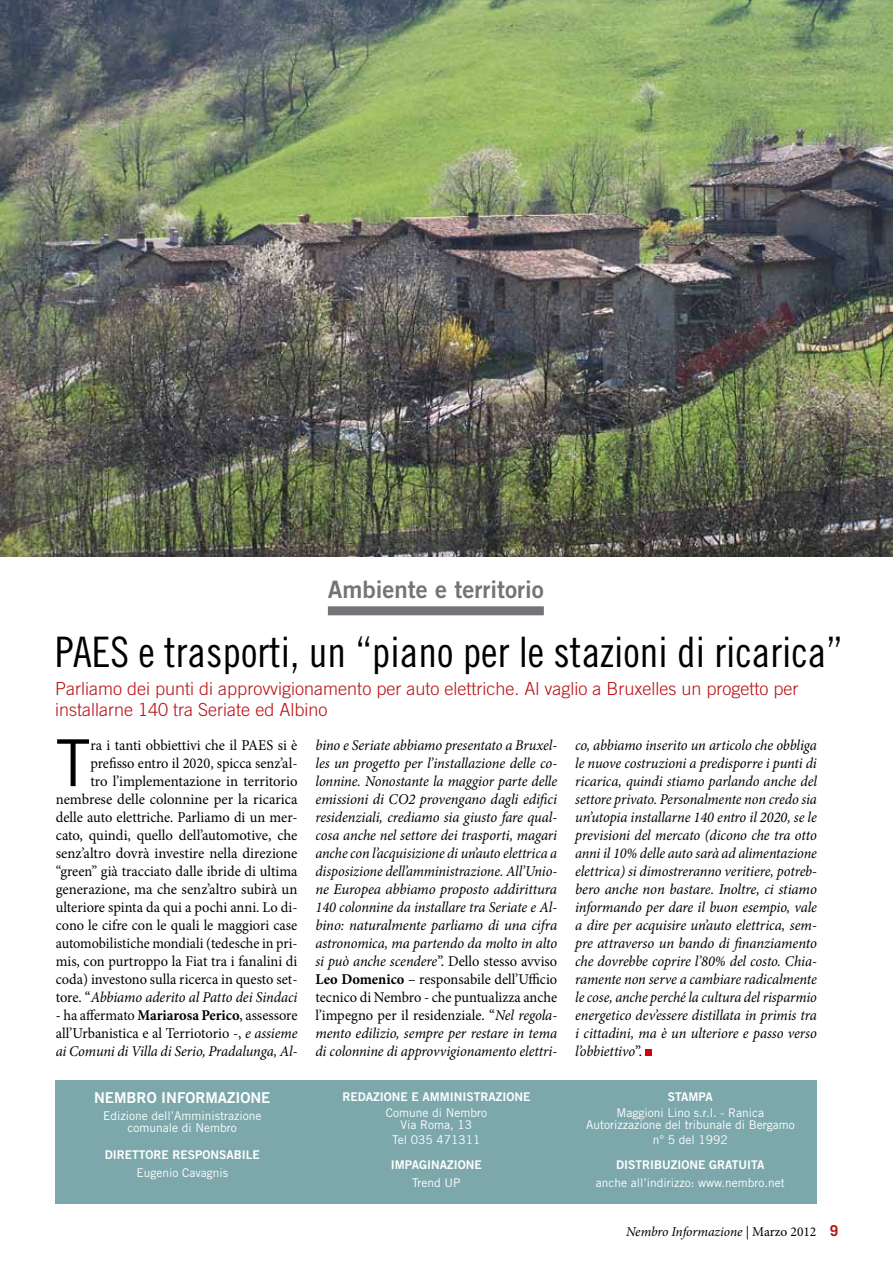
<style>
.page{position:relative;width:893px;height:1263px;background:#fff}
.page>*{position:absolute;margin:0;border:0;box-sizing:border-box;transform-origin:0 0}
.t1{font:64.8px "Trade Gothic LT Std";color:#000;scale:.96 1}
.t2{font:42px "Trade Gothic LT Std Cn 18";color:#000}
.t3{font:24px "Trade Gothic LT Std Bd 2";color:#757378}
.t4{font:300 18px/21.6px "Trade Gothic LT Std";color:#b91115}
.t5{font:italic 15px/18px "Minion Pro";letter-spacing:-.01em;color:#000;text-align:justify;scale:.96 1}
.t6{font:15px/18px "Minion Pro";color:#000;text-align:right}
.t7{font:15px/18px "Minion Pro";color:#000;text-align:justify;scale:.96 1}
.t8{font:15px "Trade Gothic LT Std Bd 2";color:#fff}
.t9{font:italic 13.5px "Minion Pro";letter-spacing:-.01em;color:#000}
.t10{font:12px/12px "Trade Gothic LT Std";color:#fff;text-align:center}
.t11{font:12px "Trade Gothic LT Std Bd 2";color:#fff}
.s1{font-weight:500}
.s2{font-style:italic}
.s3{font-weight:700}
.s4{font-weight:500;font-style:normal}
.s5{font-style:normal}
.s6{font-weight:700;font-style:normal}
.s7{font-family:"Trade Gothic LT Std";font-weight:700;font-style:normal;font-size:15px;color:#b91115}
</style>
<div class="page">
<img style="left:0;top:0;width:893px;height:557px">
<div style="left:645px;top:1049px;width:7px;height:7px;background:#d1010e"></div>
<div style="left:328px;top:606px;width:216px;height:9px;background:#757378"></div>
<div style="left:56px;top:1080px;width:761px;height:123px;background:#7ca8ac"></div>
<h3 class="t3" style="left:328px;top:574px;width:217px">Ambiente e territorio</h3>
<h2 class="t2" style="left:55px;top:627px;width:789px">PAES e trasporti, un “piano per le stazioni di ricarica”</h2>
<p class="t4" style="left:55px;top:677px;width:745px">Parliamo dei punti di approvvigionamento per auto elettriche. Al vaglio a B ruxelles un progetto per installarne 140 tra Seriate ed Albino</p>
<h1 class="t1" style="left:56px;top:724px;width:38px">T</h1>
<p class="t6" style="left:56px;top:736px;width:243px">ra i tanti obbiettivi che il PAES si è prefisso entro il 2020, spicca senz’al-<br>tro l’implementazione in territorio nembrese delle colonnine per la ricarica delle auto elettriche. Parliamo di un mer&shy;cato, quindi, quello dell’automotive, che senz’altro dovrà investire nella direzione “green” già tracciato dalle ibride di ultima generazione, ma che senz’altro subirà un ulteriore spinta da qui a pochi anni. Lo di&shy;cono le cifre con le quali le maggiori case automobilistiche mondiali (tedesche in pri&shy;mis, con purtroppo la Fiat tra i fanalini di coda) investono sulla ricerca in questo set&shy;tore. <span class="s1">“</span><span class="s2">Abbiamo aderito al Patto dei Sindaci</span></p>
<p class="t7" style="left:56px;top:1006px;width:253px"><span class="s1">-</span> ha affermato <span class="s3">Mariarosa Perico</span><span class="s1">,</span> assessore all’Urbanistica e al Terriotorio -, <span class="s2">e assieme ai Comuni di Villa di Serio, Pradalunga, Al-</span></p>
<p class="t5" style="left:315px;top:736px;width:253px">bino e Seriate abbiamo presentato a Bruxel&shy;les un progetto per l’installazione delle co&shy;lonnine. Nonostante la maggior parte delle emissioni di CO2 provengano dagli edifici residenziali, crediamo sia giusto fare qual&shy;cosa anche nel settore dei trasporti, magari anche con l’acquisizione di un’auto elettrica a disposizione dell’amministrazione. All’Unio&shy;ne Europea abbiamo proposto addirittura 140 colonnine da installare tra Seriate e Al&shy;bino: naturalmente parliamo di una cifra astronomica, ma partendo da molto in alto si può anche scendere<span class="s4">”.</span> <span class="s5">Dello stesso avviso </span><span class="s6">Leo Domenico</span> <span class="s5">– responsabile dell’Ufficio tecnico di Nembro - che puntualizza anche l’impegno per il residenziale.</span> <span class="s4">“</span>Nel regola&shy;mento edilizio, sempre per restare in tema di colonnine di approvvigionamento elettri-</p>
<p class="t5" style="left:575px;top:736px;width:253px">co, abbiamo inserito un articolo che obbliga le nuove costruzioni a predisporre i punti di ricarica, quindi stiamo parlando anche del settore privato. Personalmente non credo sia un’utopia installarne 140 entro il 2020, se le previsioni del mercato (dicono che tra otto anni il 10% delle auto sarà ad alimentazione elettrica) si dimostreranno veritiere, potreb&shy;bero anche non bastare. Inoltre, ci stiamo informando per dare il buon esempio, vale a dire per acquisire un’auto elettrica, sem&shy;pre attraverso un bando di finanziamento che dovrebbe coprire l’80% del costo. Chia&shy;ramente non serve a cambiare radicalmente le cose, anche perché la cultura del risparmio energetico dev’essere distillata in primis tra i cittadini, ma è un ulteriore e passo verso l’obbiettivo<span class="s4">”.</span></p>
<p class="t8" style="left:94px;top:1089px;width:12px">NEM</p>
<p class="t8" style="left:127px;top:1089px;width:45px">BRO INFORMAZIONE</p>
<p class="t10" style="left:103px;top:1109px;width:160px">Edizione dell’Amministrazione comunale di Nembro</p>
<p class="t11" style="left:105px;top:1147px;width:16px">DIRETTORE</p>
<p class="t11" style="left:172px;top:1147px;width:9px">RES</p>
<p class="t11" style="left:195px;top:1147px;width:17px">PONSA</p>
<p class="t11" style="left:234px;top:1147px;width:26px">BILE</p>
<p class="t10" style="left:136px;top:1167px;width:93px">Eugenio Cavagnis</p>
<p class="t11" style="left:342px;top:1089px;width:32px">RE DAZIONE</p>
<p class="t11" style="left:411px;top:1089px;width:20px">E AMMINISTRAZIONE</p>
<p class="t10" style="left:386px;top:1107px;width:103px">Comune di Nembro<br>Via Roma, 13</p>
<p class="t10" style="left:392px;top:1133px;width:90px">Tel 035 471311</p>
<p class="t11" style="left:391px;top:1157px;width:29px">IM PAGINAZIONE</p>
<p class="t10" style="left:412px;top:1177px;width:50px">Trend UP</p>
<p class="t11" style="left:668px;top:1089px;width:9px">STAM</p>
<p class="t11" style="left:699px;top:1089px;width:15px">PA</p>
<p class="t10" style="left:586px;top:1107px;width:210px">Maggioni Lino s.r.l. - Ranica<br>Autorizzazione del tribunale di Bergamo</p>
<p class="t10" style="left:653px;top:1133px;width:77px">n° 5 del 1992</p>
<p class="t11" style="left:616px;top:1157px;width:15px">DISTRI</p>
<p class="t11" style="left:654px;top:1157px;width:25px">BUZIONE</p>
<p class="t11" style="left:709px;top:1157px;width:9px">GRAT</p>
<p class="t11" style="left:739px;top:1157px;width:16px">UITA</p>
<p class="t10" style="left:596px;top:1177px;width:191px">anche all’indirizzo: www.nembro.net</p>
<p class="t9" style="left:626px;top:1222px;width:213px">Nembro Informazione <span class="s5">| Marzo 2012</span> <span class="s7">9</span></p>
</div>
